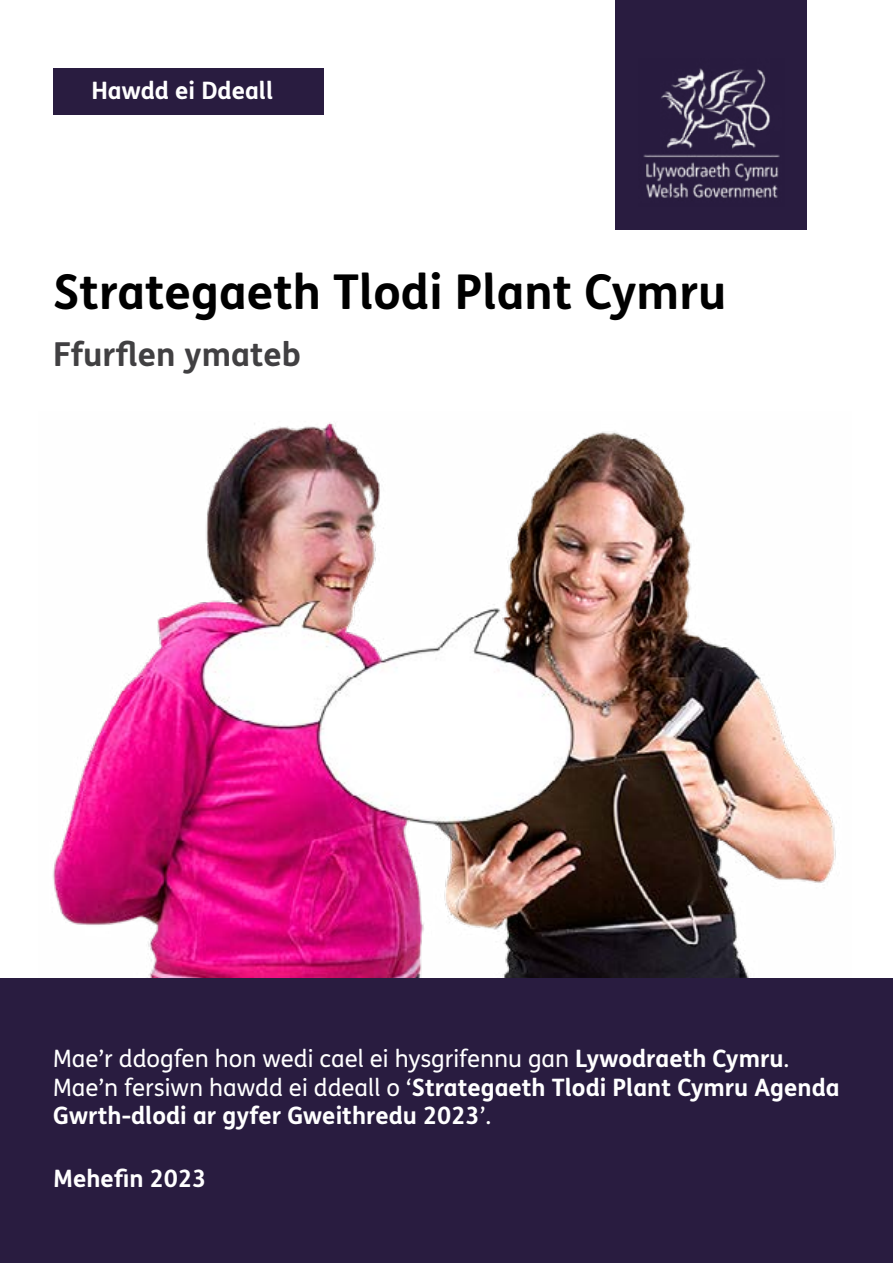
<style>
.page{position:relative;width:893px;height:1263px;background:#fff}
.page>*{position:absolute;margin:0;border:0;box-sizing:border-box;transform-origin:0 0}
.t1{font:700 48px "FS Me Pro";color:#000}
.t2{font:700 33px "FS Me Pro";color:#414042}
.t3{font:700 24px/28.8px "FS Me Pro";color:#fff}
.s1{font-weight:400}
</style>
<div class="page">
<img style="left:52px;top:422px;width:784px;height:556px">
<div style="left:0;top:978px;width:893px;height:285px;background:#291c40"></div>
<div style="left:53px;top:68px;width:270px;height:47px;background:#291c40"></div>
<div style="left:616px;top:0;width:191px;height:230px;background:#291c40"></div>
<img style="left:643px;top:68px;width:137px;height:130px">
<p class="t3" style="left:91px;top:75px;width:183px">Hawdd ei Ddeall</p>
<h1 class="t1" style="left:53px;top:255px;width:675px">Strategaeth Tlodi Plant Cymru</h1>
<h1 class="t2" style="left:53px;top:329px;width:249px">Ffurfen ymateb</h1>
<p class="t3" style="left:53px;top:1043px;width:788px"><span class="s1">Mae’r ddogfen hon wedi cael ei hysgrifennu gan</span> Lywodraeth Cymru<span class="s1">.<br>Mae’n fersiwn hawdd ei ddeall o ‘</span>Strategaeth Tlodi Plant Cymru Agenda<br>Gwrth-dlodi ar gyfer Gweithredu 2023<span class="s1">’.</span></p>
<p class="t3" style="left:53px;top:1163px;width:155px">Mehefn 2023</p>
</div>
